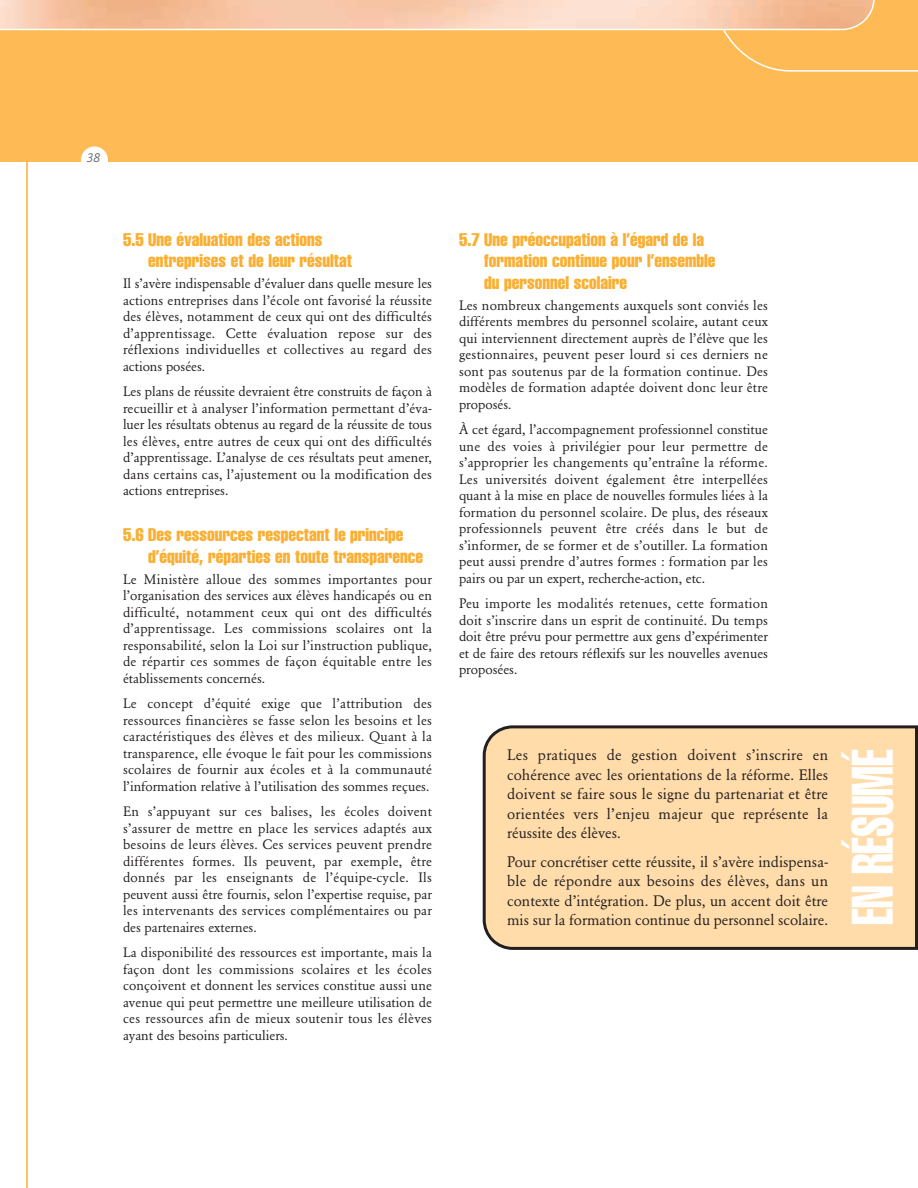
<style>
.page{position:relative;width:918px;height:1188px;background:#fff}
.page>*{position:absolute;margin:0;border:0;box-sizing:border-box;transform-origin:0 0}
.t1{font:extra-condensed 57.45px "Helvetica";color:#fff;scale:.78 1}
.t2{font:extra-condensed 18px/21.6px "Helvetica";color:#fbaf32}
.t3{font:15px/19.5px "Garamond BE";color:#231f1f;text-align:justify}
.t4{font:13.5px/16.5px "Garamond BE";color:#231f1f;text-align:justify}
.t5{font:italic 13.5px "Officina Sans";color:#6c6d70}
</style>
<div class="page">
<img style="left:832px;top:725px;width:86px;height:225px">
<svg style="left:0;top:0;width:918px;height:162px;background:#fcbd65"></svg>
<div style="left:81px;top:147px;width:27px;height:27px;background:#fff;border-radius:50%"></div>
<hr style="left:26px;top:162px;width:2px;height:1026px;background:#fbaf32">
<div style="left:513px;top:727px;width:403px;height:221px;background:#ffdcaa"></div>
<svg style="left:483px;top:725px;width:30px;height:225px;background:#e7caa0"></svg>
<svg style="left:710px;top:0;width:208px;height:72px;background:#fabd6f"></svg>
<div style="left:757px;top:88px;width:161px;height:74px;background:#fdba55"></div>
<p class="t5" style="left:87px;top:153px;width:15px">38</p>
<h2 class="t2" style="left:148px;top:230px;width:205px;text-indent:-25px">5.5 Une évaluation des actions entreprises et de leur résultat</h2>
<p class="t4" style="left:123px;top:276px;width:311px">Il s’avère indispensable d’évaluer dans quelle mesure les actions entreprises dans l’école ont favorisé la réussite des élèves, notamment de ceux qui ont des difficultés d’apprentissage. Cette évaluation repose sur des réflexions individuelles et collectives au regard des actions posées.</p>
<p class="t4" style="left:123px;top:384px;width:311px">Les plans de réussite devraient être construits de façon à recueillir et à analyser l’information permettant d’éva&shy;luer les résultats obtenus au regard de la réussite de tous les élèves, entre autres de ceux qui ont des difficultés d’apprentissage. L’analyse de ces résultats peut amener, dans certains cas, l’ajustement ou la modification des actions entreprises.</p>
<h2 class="t2" style="left:148px;top:525px;width:276px;text-indent:-25px">5.6 Des ressources respectant le principe d’équité, réparties en toute transparence</h2>
<p class="t4" style="left:123px;top:572px;width:311px">Le Ministère alloue des sommes importantes pour l’organisation des services aux élèves handicapés ou en difficulté, notamment ceux qui ont des difficultés d’apprentissage. Les commissions scolaires ont la responsabilité, selon la Loi sur l’instruction publique, de répartir ces sommes de façon équitable entre les établissements concernés.</p>
<p class="t4" style="left:123px;top:696px;width:311px">Le concept d’équité exige que l’attribution des ressources financières se fasse selon les besoins et les caractéristiques des élèves et des milieux. Quant à la transparence, elle évoque le fait pour les commissions scolaires de fournir aux écoles et à la communauté l’information relative à l’utilisation des sommes reçues.</p>
<p class="t4" style="left:123px;top:804px;width:311px">En s’appuyant sur ces balises, les écoles doivent s’assurer de mettre en place les services adaptés aux besoins de leurs élèves. Ces services peuvent prendre différentes formes. Ils peuvent, par exemple, être donnés par les enseignants de l’équipe-cycle. Ils peuvent aussi être fournis, selon l’expertise requise, par les intervenants des services complémentaires ou par des partenaires externes.</p>
<p class="t4" style="left:123px;top:945px;width:311px">La disponibilité des ressources est importante, mais la façon dont les commissions scolaires et les écoles conçoivent et donnent les services constitue aussi une avenue qui peut permettre une meilleure utilisation de ces ressources afin de mieux soutenir tous les élèves ayant des besoins particuliers.</p>
<h2 class="t2" style="left:484px;top:230px;width:233px;text-indent:-25px">5.7 Une préoccupation à l’égard de la formation continue pour l’ensemble du personnel scolaire</h2>
<p class="t4" style="left:459px;top:298px;width:311px">Les nombreux changements auxquels sont conviés les différents membres du personnel scolaire, autant ceux qui interviennent directement auprès de l’élève que les gestionnaires, peuvent peser lourd si ces derniers ne sont pas soutenus par de la formation continue. Des modèles de formation adaptée doivent donc leur être proposés.</p>
<p class="t4" style="left:459px;top:423px;width:311px">À cet égard, l’accompagnement professionnel constitue une des voies à privilégier pour leur permettre de s’approprier les changements qu’entraîne la réforme.<br>Les universités doivent également être interpellées quant à la mise en place de nouvelles formules liées à la formation du personnel scolaire. De plus, des réseaux professionnels peuvent être créés dans le but de s’informer, de se former et de s’outiller. La formation peut aussi prendre d’autres formes : formation par les pairs ou par un expert, recherche-action, etc.</p>
<p class="t4" style="left:459px;top:597px;width:311px">Peu importe les modalités retenues, cette formation doit s’inscrire dans un esprit de continuité. Du temps doit être prévu pour permettre aux gens d’expérimenter et de faire des retours réflexifs sur les nouvelles avenues proposées.</p>
<p class="t3" style="left:507px;top:747px;width:323px">Les pratiques de gestion doivent s’inscrire en cohérence avec les orientations de la réforme. Elles doivent se faire sous le signe du partenariat et être orientées vers l’enjeu majeur que représente la réussite des élèves.</p>
<p class="t3" style="left:507px;top:853px;width:323px">Pour concrétiser cette réussite, il s’avère indispensa&shy;ble de répondre aux besoins des élèves, dans un contexte d’intégration. De plus, un accent doit être mis sur la formation continue du personnel scolaire.</p>
<h1 class="t1" style="left:852px;top:925px;width:226px;rotate:-90deg">EN RÉSUMÉ</h1>
</div>
